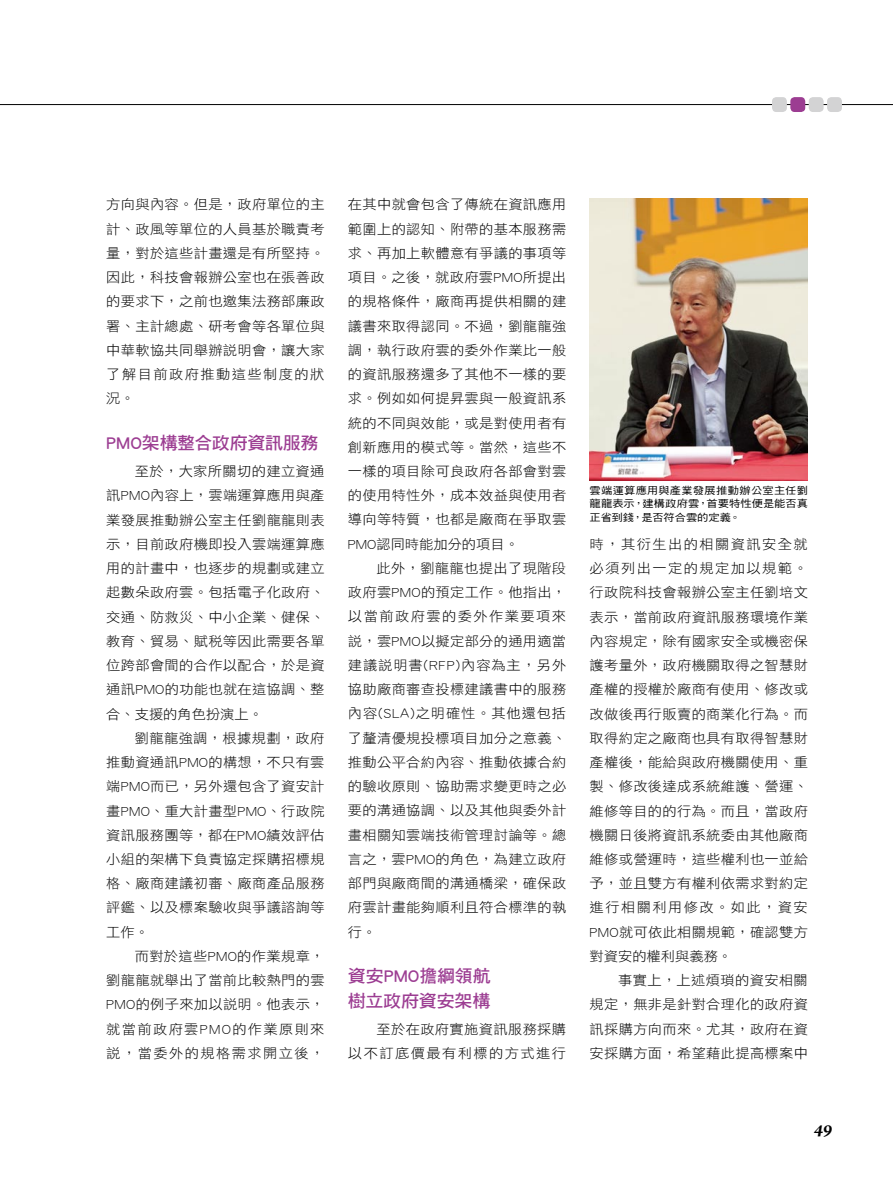
<style>
.page{position:relative;width:893px;height:1191px;background:#fff}
.page>*{position:absolute;margin:0;border:0;box-sizing:border-box;transform-origin:0 0}
.t1{font:italic 700 18px "Arno Pro";color:#000}
.t2{font:17.4px/24.3px "DF Hei Std W7";letter-spacing:-.01em;color:#9c3d92}
.t3{font:13.5px/24.3px "DF Hei Std W3";letter-spacing:.025em;color:#000;text-align:justify;scale:1.05 1}
.t4{font:13.5px/24.3px "DF Hei Std W3";letter-spacing:.1em;color:#000;text-align:right;scale:1.05 1}
.t5{font:10.2px/13.5px "DF Hei Std W5";letter-spacing:.01em;color:#000;text-align:justify;scale:1.11 1}
</style>
<div class="page">
<img style="left:590px;top:198px;width:218px;height:282px">
<hr style="left:0;top:104px;width:893px;height:1px;background:#000">
<div style="left:772px;top:97px;width:15px;height:15px;background:#d3d3d4;border-radius:4px"></div>
<div style="left:790px;top:97px;width:15px;height:15px;background:#9c3d92;border-radius:4px"></div>
<div style="left:809px;top:97px;width:15px;height:15px;background:#d3d3d4;border-radius:4px"></div>
<div style="left:827px;top:97px;width:15px;height:15px;background:#d3d3d4;border-radius:4px"></div>
<p class="t3" style="left:106px;top:192px;width:209px">方向與內容。但是，政府單位的主計、政風等單位的人員基於職責考量，對於這些計畫還是有所堅持。因此，科技會報辦公室也在張善政的要求下，之前也邀集法務部廉政署、主計總處、研考會等各單位與中華軟協共同舉辦說明會，讓大家了解目前政府推動這些制度的狀況。</p>
<p class="t2" style="left:106px;top:430px;width:214px">PMO架構整合政府資訊服務</p>
<p class="t3" style="left:106px;top:459px;width:209px;text-indent:28px">至於，大家所關切的建立資通訊PMO內容上，雲端運算應用與產業發展推動辦公室主任劉龍龍則表示，目前政府機即投入雲端運算應用的計畫中，也逐步的規劃或建立起數朵政府雲。包括電子化政府、交通、防救災、中小企業、健保、教育、貿易、賦稅等因此需要各單位跨部會間的合作以配合，於是資通訊PMO的功能也就在這協調、整合、支援的角色扮演上。</p>
<p class="t3" style="left:106px;top:725px;width:209px;text-indent:28px">劉龍龍強調，根據規劃，政府推動資通訊PMO的構想，不只有雲端PMO而已，另外還包含了資安計畫PMO、重大計畫型PMO、行政院資訊服務團等，都在PMO績效評估小組的架構下負責協定採購招標規格、廠商建議初審、廠商產品服務評鑑、以及標案驗收與爭議諮詢等工作。</p>
<p class="t3" style="left:106px;top:943px;width:209px;text-indent:28px">而對於這些PMO的作業規章，劉龍龍就舉出了當前比較熱門的雲PMO的例子來加以說明。他表示，就當前政府雲PMO的作業原則來說，當委外的規格需求開立後，</p>
<p class="t3" style="left:348px;top:192px;width:209px">在其中就會包含了傳統在資訊應用範圍上的認知、附帶的基本服務需求、再加上軟體意有爭議的事項等項目。之後，就政府雲PMO所提出的規格條件，廠商再提供相關的建議書來取得認同。不過，劉龍龍強調，執行政府雲的委外作業比一般的資訊服務還多了其他不一樣的要求。例如如何提昇雲與一般資訊系統的不同與效能，或是對使用者有創新應用的模式等。當然，這些不一樣的項目除可良政府各部會對雲的使用特性外，成本效益與使用者導向等特質，也都是廠商在爭取雲PMO認同時能加分的項目。</p>
<p class="t3" style="left:348px;top:556px;width:209px;text-indent:28px">此外，劉龍龍也提出了現階段政府雲PMO的預定工作。他指出，以當前政府雲的委外作業要項來說，雲PMO以擬定部分的通用適當建議說明書(RFP)內容為主，另外協助廠商審查投標建議書中的服務內容(SLA)之明確性。其他還包括了釐清優規投標項目加分之意義、推動公平合約內容、推動依據合約的驗收原則、協助需求變更時之必要的溝通協調、以及其他與委外計畫相關知雲端技術管理討論等。總言之，雲PMO的角色，為建立政府部門與廠商間的溝通橋梁，確保政府雲計畫能夠順利且符合標準的執行。</p>
<p class="t2" style="left:348px;top:963px;width:144px">資安PMO擔綱領航樹立政府資安架構</p>
<p class="t4" style="left:348px;top:1016px;width:209px">至於在政府實施資訊服務採購<br>以不訂底價最有利標的方式進行</p>
<p class="t5" style="left:590px;top:483px;width:198px">雲端運算應用與產業發展推動辦公室主任劉龍龍表示，建構政府雲，首要特性便是能否真正省到錢，是否符合雲的定義。</p>
<p class="t3" style="left:590px;top:531px;width:209px">時，其衍生出的相關資訊安全就必須列出一定的規定加以規範。行政院科技會報辦公室主任劉培文表示，當前政府資訊服務環境作業內容規定，除有國家安全或機密保護考量外，政府機關取得之智慧財產權的授權於廠商有使用、修改或改做後再行販賣的商業化行為。而取得約定之廠商也具有取得智慧財產權後，能給與政府機關使用、重製、修改後達成系統維護、營運、維修等目的的行為。而且，當政府機關日後將資訊系統委由其他廠商維修或營運時，這些權利也一並給予，並且雙方有權利依需求對約定進行相關利用修改。如此，資安PMO就可依此相關規範，確認雙方對資安的權利與義務。</p>
<p class="t3" style="left:590px;top:968px;width:209px;text-indent:28px">事實上，上述煩瑣的資安相關規定，無非是針對合理化的政府資訊採購方向而來。尤其，政府在資安採購方面，希望藉此提高標案中</p>
<h1 class="t1" style="left:814px;top:1120px;width:20px">49</h1>
</div>
